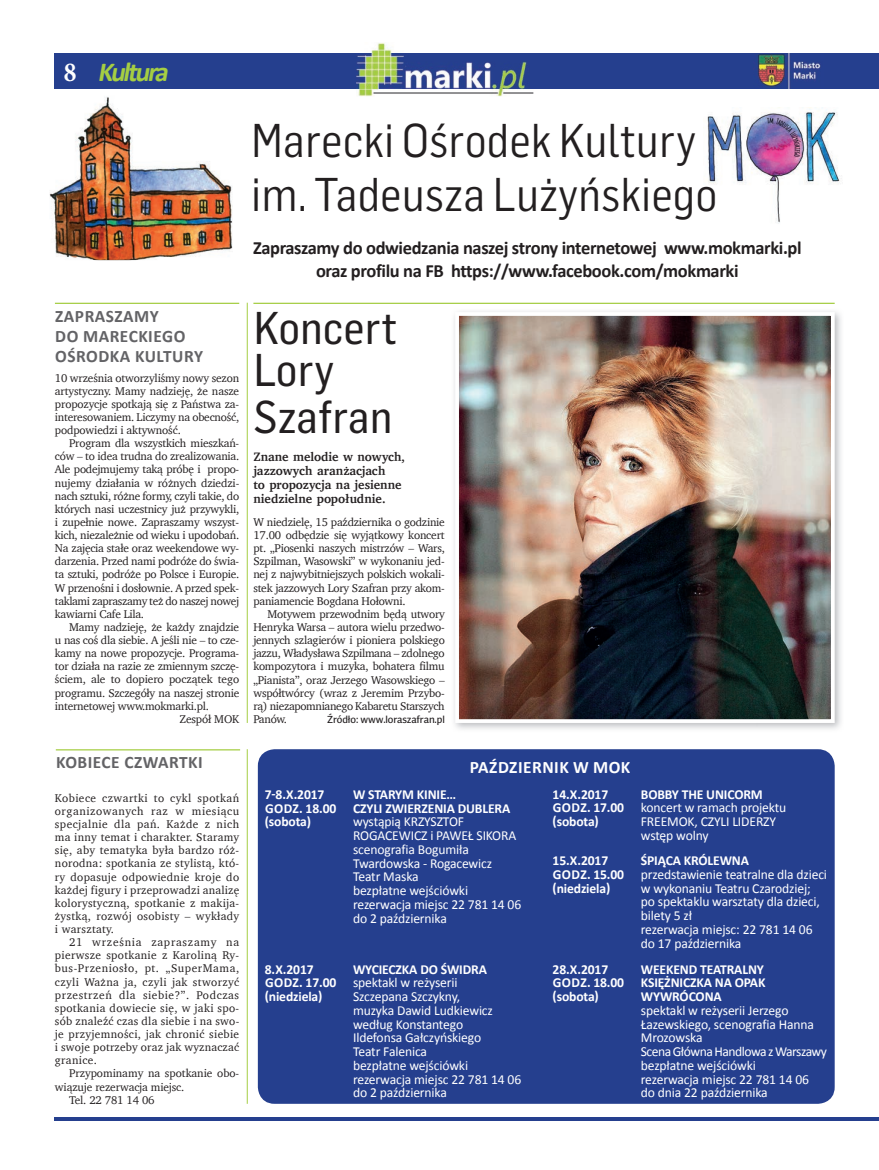
<style>
.page{position:relative;width:879px;height:1170px;background:#fff}
.page>*{position:absolute;margin:0;border:0;box-sizing:border-box;transform-origin:0 0}
.t1{font:46.38px/53.9px "Flama Table Pl";color:#231f20}
.t2{font:45px/41.2px "Flama Table Pl Basic";color:#231f20}
.t3{font:italic 700 27.5px "Calibri";color:#a5ce43}
.t4{font:700 18.62px/23.4px "Calibri";letter-spacing:-.02em;color:#231f20;text-align:center}
.t5{font:700 17.5px/20px "Calibri";letter-spacing:.03em;color:#636366}
.t6{font:700 17.5px "Calibri";letter-spacing:.03em;color:#fff}
.t7{font:13.75px/13.8px "Calibri";letter-spacing:-.01em;color:#fff}
.t8{font:700 13.75px/13.8px "Calibri";letter-spacing:-.01em;color:#fff}
.t9{font:700 12.5px/14.2px "Charter";color:#231f20}
.t10{font:11.5px "Charter";letter-spacing:-.015em;color:#231f20}
.t11{font:11.5px "Charter";letter-spacing:.025em;color:#231f20}
.t12{font:11.5px "Charter";letter-spacing:.03em;color:#231f20}
.t13{font:11.5px "Charter";letter-spacing:.05em;color:#231f20}
.t14{font:11.5px "Charter";letter-spacing:.015em;color:#231f20}
.t15{font:11.5px "Charter";letter-spacing:.04em;color:#231f20}
.t16{font:11.5px "Charter";letter-spacing:.02em;color:#231f20}
.t17{font:11.5px "Charter";letter-spacing:.065em;color:#231f20}
.t18{font:10.25px "Olisipone Pl";letter-spacing:-.01em;color:#231f20}
.s1{font-family:"Minion Pro";font-style:normal;font-stretch:condensed;color:#fff}
.s2{font-weight:700}
</style>
<div class="page">
<div style="left:55px;top:53px;width:824px;height:35px;background:#253f8e"></div>
<hr style="left:55px;top:1117px;width:823px;height:3px;background:#253f8e">
<img style="left:758px;top:53px;width:63px;height:35px">
<img style="left:356px;top:43px;width:177px;height:53px">
<img style="left:356px;top:53px;width:177px;height:35px">
<img style="left:703px;top:112px;width:139px;height:112px">
<img style="left:50px;top:97px;width:182px;height:162px">
<hr style="left:247px;top:749px;width:1px;height:354px;background:#a5ce43">
<hr style="left:247px;top:303px;width:1px;height:420px;background:#a5ce43">
<hr style="left:56px;top:749px;width:184px;height:1px;background:#a5ce43">
<hr style="left:253px;top:303px;width:581px;height:1px;background:#a5ce43">
<img style="left:454px;top:311px;width:387px;height:418px">
<img style="left:460px;top:317px;width:369px;height:401px">
<div style="left:455px;top:312px;width:379px;height:411px;border:4px solid #fff"></div>
<div style="left:260px;top:751px;width:573px;height:350px;background:#253f8e;border-radius:15px"></div>
<div style="left:258px;top:749px;width:576px;height:354px;border:4px solid #253f8e;border-radius:15px"></div>
<hr style="left:55px;top:303px;width:184px;height:1px;background:#a5ce43">
<p class="t3" style="left:64px;top:55px;width:111px"><span class="s1">8</span> Kultura</p>
<p class="t5" style="left:55px;top:305px;width:149px">ZAPRASZAMY<br>DO MARECKIEGO<br>OŚRODKA KULTURY</p>
<p class="t10" style="left:55px;top:367px;width:186px">10 września otworzyliśmy nowy sezon</p>
<p class="t10" style="left:55px;top:381px;width:186px">artystyczny. Mamy nadzieję, że nasze</p>
<p class="t10" style="left:55px;top:394px;width:186px">propozycje spotkają się z Państwa za-</p>
<p class="t10" style="left:55px;top:407px;width:186px">interesowaniem. Liczymy na obecność,</p>
<p class="t10" style="left:55px;top:420px;width:127px">podpowiedzi i aktywność.</p>
<p class="t10" style="left:69px;top:433px;width:172px">Program dla wszystkich mieszkań-</p>
<p class="t10" style="left:55px;top:446px;width:186px">ców – to idea trudna do zrealizowania.</p>
<p class="t10" style="left:55px;top:459px;width:186px">Ale podejmujemy taką próbę i propo-</p>
<p class="t10" style="left:55px;top:472px;width:186px">nujemy działania w różnych dziedzi-</p>
<p class="t10" style="left:55px;top:486px;width:186px">nach sztuki, różne formy, czyli takie, do</p>
<p class="t10" style="left:55px;top:499px;width:186px">których nasi uczestnicy już przywykli,</p>
<p class="t10" style="left:55px;top:512px;width:186px">i zupełnie nowe. Zapraszamy wszyst-</p>
<p class="t10" style="left:55px;top:525px;width:186px">kich, niezależnie od wieku i upodobań.</p>
<p class="t10" style="left:55px;top:538px;width:186px">Na zajęcia stałe oraz weekendowe wy-</p>
<p class="t10" style="left:55px;top:551px;width:186px">darzenia. Przed nami podróże do świa-</p>
<p class="t10" style="left:55px;top:564px;width:186px">ta sztuki, podróże po Polsce i Europie.</p>
<p class="t10" style="left:55px;top:577px;width:186px">W przenośni i dosłownie. A przed spek-</p>
<p class="t10" style="left:55px;top:590px;width:186px">taklami zapraszamy też do naszej nowej</p>
<p class="t10" style="left:55px;top:604px;width:91px">kawiarni Cafe Lila.</p>
<p class="t10" style="left:69px;top:617px;width:172px">Mamy nadzieję, że każdy znajdzie</p>
<p class="t10" style="left:55px;top:630px;width:186px">u nas coś dla siebie. A jeśli nie – to cze-</p>
<p class="t10" style="left:55px;top:643px;width:186px">kamy na nowe propozycje. Programa-</p>
<p class="t10" style="left:55px;top:656px;width:186px">tor działa na razie ze zmiennym szczę-</p>
<p class="t10" style="left:55px;top:669px;width:186px">ściem, ale to dopiero początek tego</p>
<p class="t10" style="left:55px;top:682px;width:186px">programu. Szczegóły na naszej stronie</p>
<p class="t10" style="left:55px;top:695px;width:155px">internetowej www.mokmarki.pl.</p>
<p class="t10" style="left:179px;top:709px;width:61px">Zespół MOK</p>
<p class="t5" style="left:56px;top:751px;width:148px">KOBIECE CZWARTKI</p>
<p class="t15" style="left:55px;top:787px;width:186px">Kobiece czwartki to cykl spotkań</p>
<p class="t13" style="left:55px;top:801px;width:186px">organizowanych raz w miesiącu</p>
<p class="t15" style="left:55px;top:814px;width:186px">specjalnie dla pań. Każde z nich</p>
<p class="t11" style="left:55px;top:827px;width:186px">ma inny temat i charakter. Staramy</p>
<p class="t11" style="left:55px;top:840px;width:186px">się, aby tematyka była bardzo róż-</p>
<p class="t11" style="left:55px;top:853px;width:186px">norodna: spotkania ze stylistą, któ-</p>
<p class="t11" style="left:55px;top:866px;width:186px">ry dopasuje odpowiednie kroje do</p>
<p class="t14" style="left:55px;top:879px;width:186px">każdej figury i przeprowadzi analizę</p>
<p class="t11" style="left:55px;top:892px;width:186px">kolorystyczną, spotkanie z makija-</p>
<p class="t12" style="left:55px;top:906px;width:186px">żystką, rozwój osobisty – wykłady</p>
<p class="t11" style="left:55px;top:919px;width:60px">i warsztaty.</p>
<p class="t17" style="left:69px;top:932px;width:172px">21 września zapraszamy na</p>
<p class="t12" style="left:55px;top:945px;width:186px">pierwsze spotkanie z Karoliną Ry-</p>
<p class="t13" style="left:55px;top:958px;width:186px">bus-Przeniosło, pt. „SuperMama,</p>
<p class="t12" style="left:55px;top:971px;width:186px">czyli Ważna ja, czyli jak stworzyć</p>
<p class="t13" style="left:55px;top:984px;width:186px">przestrzeń dla siebie?”. Podczas</p>
<p class="t12" style="left:55px;top:997px;width:186px">spotkania dowiecie się, w jaki spo-</p>
<p class="t16" style="left:55px;top:1010px;width:186px">sób znaleźć czas dla siebie i na swo-</p>
<p class="t12" style="left:55px;top:1024px;width:186px">je przyjemności, jak chronić siebie</p>
<p class="t14" style="left:55px;top:1037px;width:186px">i swoje potrzeby oraz jak wyznaczać</p>
<p class="t12" style="left:55px;top:1050px;width:43px">granice.</p>
<p class="t10" style="left:69px;top:1063px;width:172px">Przypominamy na spotkanie obo-</p>
<p class="t10" style="left:55px;top:1076px;width:131px">wiązuje rezerwacja miejsc.</p>
<p class="t10" style="left:69px;top:1089px;width:87px">Tel. 22 781 14 06</p>
<p class="t1" style="left:251px;top:113px;width:468px">Marecki Ośrodek Kultury im. Tadeusza Lużyńskiego</p>
<p class="t4" style="left:253px;top:235px;width:550px">Zapraszamy do odwiedzania naszej strony internetowej www.mokmarki.pl oraz profilu na FB https://www.facebook.com/mokmarki</p>
<p class="t2" style="left:253px;top:307px;width:145px">Koncert<br>Lory</p>
<p class="t2" style="left:253px;top:396px;width:141px">Szafran</p>
<p class="t9" style="left:253px;top:449px;width:153px">Znane melodie w nowych, jazzowych aranżacjach<br>to propozycja na jesienne niedzielne popołudnie.</p>
<p class="t10" style="left:253px;top:512px;width:193px">W niedzielę, 15 października o godzinie</p>
<p class="t10" style="left:253px;top:525px;width:193px">17.00 odbędzie się wyjątkowy koncert</p>
<p class="t10" style="left:253px;top:538px;width:193px">pt. „Piosenki naszych mistrzów – Wars,</p>
<p class="t10" style="left:253px;top:551px;width:193px">Szpilman, Wasowski” w wykonaniu jed-</p>
<p class="t10" style="left:253px;top:564px;width:193px">nej z najwybitniejszych polskich wokali-</p>
<p class="t10" style="left:253px;top:577px;width:193px">stek jazzowych Lory Szafran przy akom-</p>
<p class="t10" style="left:253px;top:591px;width:154px">paniamencie Bogdana Hołowni.</p>
<p class="t10" style="left:268px;top:604px;width:179px">Motywem przewodnim będą utwory</p>
<p class="t10" style="left:253px;top:617px;width:193px">Henryka Warsa – autora wielu przedwo-</p>
<p class="t10" style="left:253px;top:630px;width:193px">jennych szlagierów i pioniera polskiego</p>
<p class="t10" style="left:253px;top:643px;width:193px">jazzu, Władysława Szpilmana – zdolnego</p>
<p class="t10" style="left:253px;top:656px;width:193px">kompozytora i muzyka, bohatera filmu</p>
<p class="t10" style="left:253px;top:669px;width:193px">„Pianista”, oraz Jerzego Wasowskiego –</p>
<p class="t10" style="left:253px;top:682px;width:193px">współtwórcy (wraz z Jeremim Przybo-</p>
<p class="t10" style="left:253px;top:696px;width:193px">rą) niezapomnianego Kabaretu Starszych</p>
<p class="t10" style="left:253px;top:709px;width:35px">Panów.</p>
<p class="t18" style="left:327px;top:713px;width:119px">Źródło: www.loraszafran.pl</p>
<p class="t6" style="left:470px;top:756px;width:162px">PAŹDZIERNIK W MOK</p>
<p class="t8" style="left:265px;top:786px;width:73px">7-8.X.2017<br>GODZ. 18.00 (sobota)</p>
<p class="t7" style="left:353px;top:786px;width:170px"><span class="s2">W STARYM KINIE…<br>CZYLI ZWIERZENIA DUBLERA </span>wystąpią KRZYSZTOF<br>ROGACEWICZ i PAWEŁ SIKORA scenografia Bogumiła<br>Twardowska - Rogacewicz<br>Teatr Maska<br>bezpłatne wejściówki rezerwacja miejsc 22 781 14 06 do 2 października</p>
<p class="t8" style="left:265px;top:961px;width:73px">8.X.2017<br>GODZ. 17.00 (niedziela)</p>
<p class="t7" style="left:353px;top:961px;width:170px"><span class="s2">WYCIECZKA DO ŚWIDRA </span>spektakl w reżyserii<br>Szczepana Szczykny,<br>muzyka Dawid Ludkiewicz według Konstantego<br>Ildefonsa Gałczyńskiego<br>Teatr Falenica<br>bezpłatne wejściówki rezerwacja miejsc 22 781 14 06 do 2 października</p>
<p class="t8" style="left:552px;top:786px;width:73px">14.X.2017<br>GODZ. 17.00 (sobota)</p>
<p class="t7" style="left:641px;top:786px;width:147px"><span class="s2">BOBBY THE UNICORM </span>koncert w ramach projektu<br>FREEMOK, CZYLI LIDERZY wstęp wolny</p>
<p class="t8" style="left:552px;top:853px;width:73px">15.X.2017<br>GODZ. 15.00 (niedziela)</p>
<p class="t7" style="left:641px;top:853px;width:188px"><span class="s2">ŚPIĄCA KRÓLEWNA </span>przedstawienie teatralne dla dzieci w wykonaniu Teatru Czarodziej; po spektaklu warsztaty dla dzieci, bilety 5 zł<br>rezerwacja miejsc: 22 781 14 06 do 17 października</p>
<p class="t8" style="left:552px;top:961px;width:73px">28.X.2017<br>GODZ. 18.00 (sobota)</p>
<p class="t7" style="left:641px;top:961px;width:188px"><span class="s2">WEEKEND TEATRALNY<br>KSIĘŻNICZKA NA OPAK<br>WYWRÓCONA<br></span>spektakl w reżyserii Jerzego<br>Łazewskiego, scenografia Hanna<br>Mrozowska<br>Scena Główna Handlowa z Warszawy bezpłatne wejściówki<br>rezerwacja miejsc 22 781 14 06<br>do dnia 22 października</p>
</div>
